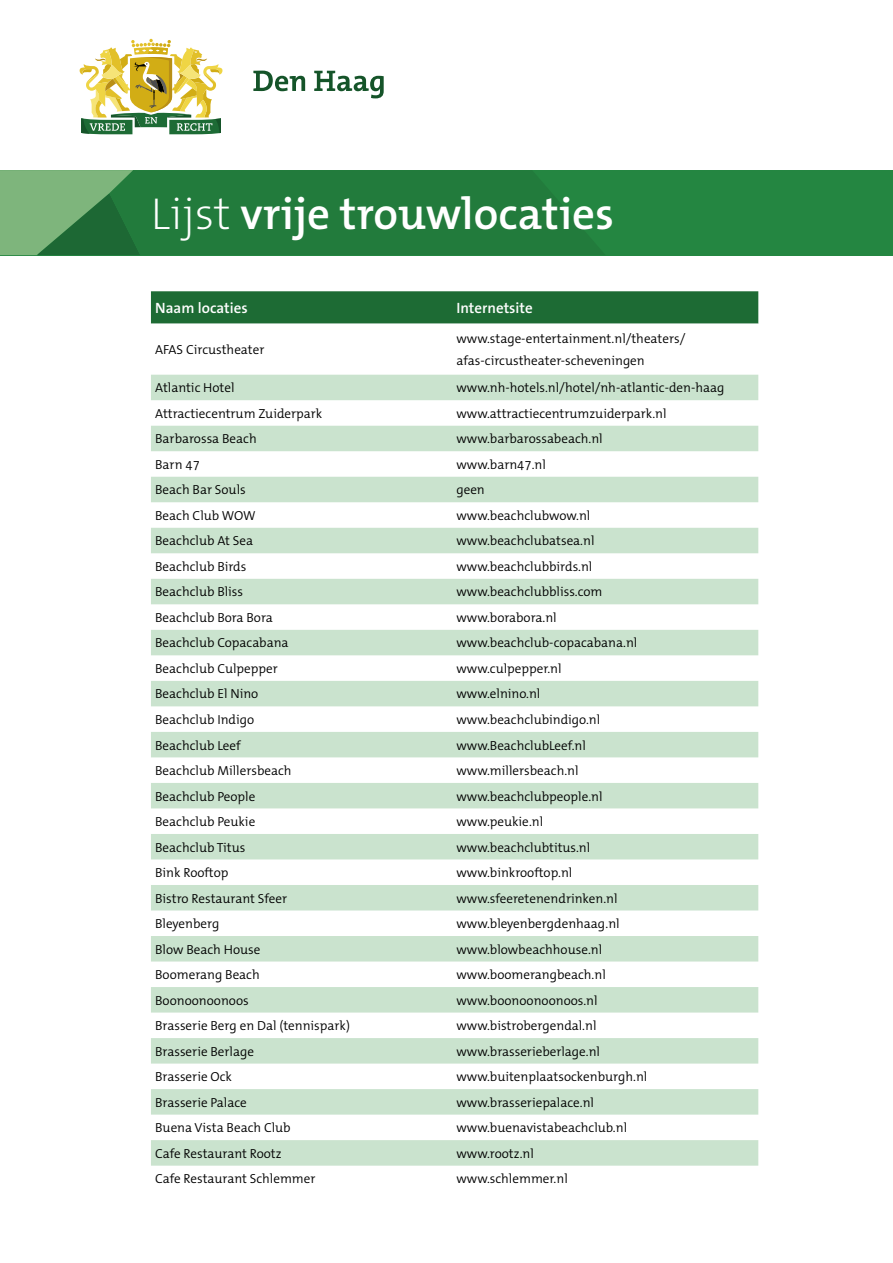
<style>
.page{position:relative;width:893px;height:1263px;background:#fff}
.page>*{position:absolute;margin:0;border:0;box-sizing:border-box;transform-origin:0 0}
._0_DH_-_Titel_64{font:600 45px "The Mix B W6";color:#fff}
._2_DH_-_Tussenkop_ni{font:600 15px "The Sans B W6";color:#fff}
._4_DH_-_Broodtekst{font:300 13.2px/21.3px "The Mix B W4";color:#000}
.s1{font-family:"The Mix B W2";font-weight:200}
</style>
<div class="page">
<svg style="left:253px;top:71px;width:131px;height:27px"></svg>
<svg style="left:79px;top:39px;width:144px;height:95px"></svg>
<div style="left:0;top:170px;width:893px;height:85px;background:#248641"></div>
<svg style="left:0;top:170px;width:605px;height:85px"></svg>
<div style="left:151px;top:291px;width:607px;height:33px;background:#1d6b34"></div>
<svg style="left:151px;top:375px;width:607px;height:791px;fill:#cae3ce"></svg>
<h1 class="_0_DH_-_Titel_64" style="left:151px;top:185px;width:465px"><span class="s1">Lijst</span> vrije trouwlocaties</h1>
<p class="_2_DH_-_Tussenkop_ni" style="left:155px;top:298px;width:94px">Naam locaties</p>
<p class="_2_DH_-_Tussenkop_ni" style="left:456px;top:298px;width:78px">Internetsite</p>
<p class="_4_DH_-_Broodtekst" style="left:155px;top:339px;width:111px">AFAS Circustheater</p>
<p class="_4_DH_-_Broodtekst" style="left:456px;top:328px;width:230px">www.stage-entertainment.nl/theaters/ afas-circustheater-scheveningen</p>
<p class="_4_DH_-_Broodtekst" style="left:155px;top:377px;width:81px">Atlantic Hotel</p>
<p class="_4_DH_-_Broodtekst" style="left:456px;top:377px;width:269px">www.nh-hotels.nl/hotel/nh-atlantic-den-haag</p>
<p class="_4_DH_-_Broodtekst" style="left:155px;top:403px;width:169px">Attractiecentrum Zuiderpark</p>
<p class="_4_DH_-_Broodtekst" style="left:456px;top:403px;width:212px">www.attractiecentrumzuiderpark.nl</p>
<p class="_4_DH_-_Broodtekst" style="left:155px;top:428px;width:103px">Barbarossa Beach</p>
<p class="_4_DH_-_Broodtekst" style="left:456px;top:428px;width:148px">www.barbarossabeach.nl</p>
<p class="_4_DH_-_Broodtekst" style="left:155px;top:454px;width:46px">Barn 47</p>
<p class="_4_DH_-_Broodtekst" style="left:456px;top:454px;width:91px">www.barn47.nl</p>
<p class="_4_DH_-_Broodtekst" style="left:155px;top:479px;width:92px">Beach Bar Souls</p>
<p class="_4_DH_-_Broodtekst" style="left:456px;top:479px;width:30px">geen</p>
<p class="_4_DH_-_Broodtekst" style="left:155px;top:505px;width:102px">Beach Club WOW</p>
<p class="_4_DH_-_Broodtekst" style="left:456px;top:505px;width:136px">www.beachclubwow.nl</p>
<p class="_4_DH_-_Broodtekst" style="left:155px;top:530px;width:99px">Beachclub At Sea</p>
<p class="_4_DH_-_Broodtekst" style="left:456px;top:530px;width:140px">www.beachclubatsea.nl</p>
<p class="_4_DH_-_Broodtekst" style="left:155px;top:556px;width:93px">Beachclub Birds</p>
<p class="_4_DH_-_Broodtekst" style="left:456px;top:556px;width:137px">www.beachclubbirds.nl</p>
<p class="_4_DH_-_Broodtekst" style="left:155px;top:581px;width:89px">Beachclub Bliss</p>
<p class="_4_DH_-_Broodtekst" style="left:456px;top:581px;width:147px">www.beachclubbliss.com</p>
<p class="_4_DH_-_Broodtekst" style="left:155px;top:607px;width:119px">Beachclub Bora Bora</p>
<p class="_4_DH_-_Broodtekst" style="left:456px;top:607px;width:102px">www.borabora.nl</p>
<p class="_4_DH_-_Broodtekst" style="left:155px;top:632px;width:135px">Beachclub Copacabana</p>
<p class="_4_DH_-_Broodtekst" style="left:456px;top:632px;width:182px">www.beachclub-copacabana.nl</p>
<p class="_4_DH_-_Broodtekst" style="left:155px;top:658px;width:124px">Beachclub Culpepper</p>
<p class="_4_DH_-_Broodtekst" style="left:456px;top:658px;width:107px">www.culpepper.nl</p>
<p class="_4_DH_-_Broodtekst" style="left:155px;top:683px;width:105px">Beachclub El Nino</p>
<p class="_4_DH_-_Broodtekst" style="left:456px;top:683px;width:86px">www.elnino.nl</p>
<p class="_4_DH_-_Broodtekst" style="left:155px;top:709px;width:101px">Beachclub Indigo</p>
<p class="_4_DH_-_Broodtekst" style="left:456px;top:709px;width:145px">www.beachclubindigo.nl</p>
<p class="_4_DH_-_Broodtekst" style="left:155px;top:734px;width:87px">Beachclub Leef</p>
<p class="_4_DH_-_Broodtekst" style="left:456px;top:734px;width:131px">www.BeachclubLeef.nl</p>
<p class="_4_DH_-_Broodtekst" style="left:155px;top:760px;width:138px">Beachclub Millersbeach</p>
<p class="_4_DH_-_Broodtekst" style="left:456px;top:760px;width:124px">www.millersbeach.nl</p>
<p class="_4_DH_-_Broodtekst" style="left:155px;top:785px;width:102px">Beachclub People</p>
<p class="_4_DH_-_Broodtekst" style="left:456px;top:785px;width:148px">www.beachclubpeople.nl</p>
<p class="_4_DH_-_Broodtekst" style="left:155px;top:811px;width:102px">Beachclub Peukie</p>
<p class="_4_DH_-_Broodtekst" style="left:456px;top:811px;width:88px">www.peukie.nl</p>
<p class="_4_DH_-_Broodtekst" style="left:155px;top:836px;width:92px">Beachclub Titus</p>
<p class="_4_DH_-_Broodtekst" style="left:456px;top:836px;width:135px">www.beachclubtitus.nl</p>
<p class="_4_DH_-_Broodtekst" style="left:155px;top:862px;width:75px">Bink Rooftop</p>
<p class="_4_DH_-_Broodtekst" style="left:456px;top:862px;width:117px">www.binkrooftop.nl</p>
<p class="_4_DH_-_Broodtekst" style="left:155px;top:887px;width:133px">Bistro Restaurant Sfeer</p>
<p class="_4_DH_-_Broodtekst" style="left:456px;top:887px;width:163px">www.sfeeretenendrinken.nl</p>
<p class="_4_DH_-_Broodtekst" style="left:155px;top:913px;width:66px">Bleyenberg</p>
<p class="_4_DH_-_Broodtekst" style="left:456px;top:913px;width:165px">www.bleyenbergdenhaag.nl</p>
<p class="_4_DH_-_Broodtekst" style="left:155px;top:938px;width:107px">Blow Beach House</p>
<p class="_4_DH_-_Broodtekst" style="left:456px;top:938px;width:147px">www.blowbeachhouse.nl</p>
<p class="_4_DH_-_Broodtekst" style="left:155px;top:964px;width:106px">Boomerang Beach</p>
<p class="_4_DH_-_Broodtekst" style="left:456px;top:964px;width:151px">www.boomerangbeach.nl</p>
<p class="_4_DH_-_Broodtekst" style="left:155px;top:990px;width:95px">Boonoonoonoos</p>
<p class="_4_DH_-_Broodtekst" style="left:456px;top:990px;width:143px">www.boonoonoonoos.nl</p>
<p class="_4_DH_-_Broodtekst" style="left:155px;top:1015px;width:196px">Brasserie Berg en Dal (tennispark)</p>
<p class="_4_DH_-_Broodtekst" style="left:456px;top:1015px;width:142px">www.bistrobergendal.nl</p>
<p class="_4_DH_-_Broodtekst" style="left:155px;top:1041px;width:100px">Brasserie Berlage</p>
<p class="_4_DH_-_Broodtekst" style="left:456px;top:1041px;width:145px">www.brasserieberlage.nl</p>
<p class="_4_DH_-_Broodtekst" style="left:155px;top:1066px;width:78px">Brasserie Ock</p>
<p class="_4_DH_-_Broodtekst" style="left:456px;top:1066px;width:193px">www.buitenplaatsockenburgh.nl</p>
<p class="_4_DH_-_Broodtekst" style="left:155px;top:1092px;width:93px">Brasserie Palace</p>
<p class="_4_DH_-_Broodtekst" style="left:456px;top:1092px;width:139px">www.brasseriepalace.nl</p>
<p class="_4_DH_-_Broodtekst" style="left:155px;top:1117px;width:137px">Buena Vista Beach Club</p>
<p class="_4_DH_-_Broodtekst" style="left:456px;top:1117px;width:172px">www.buenavistabeachclub.nl</p>
<p class="_4_DH_-_Broodtekst" style="left:155px;top:1143px;width:128px">Cafe Restaurant Rootz</p>
<p class="_4_DH_-_Broodtekst" style="left:456px;top:1143px;width:79px">www.rootz.nl</p>
<p class="_4_DH_-_Broodtekst" style="left:155px;top:1168px;width:162px">Cafe Restaurant Schlemmer</p>
<p class="_4_DH_-_Broodtekst" style="left:456px;top:1168px;width:113px">www.schlemmer.nl</p>
</div>
